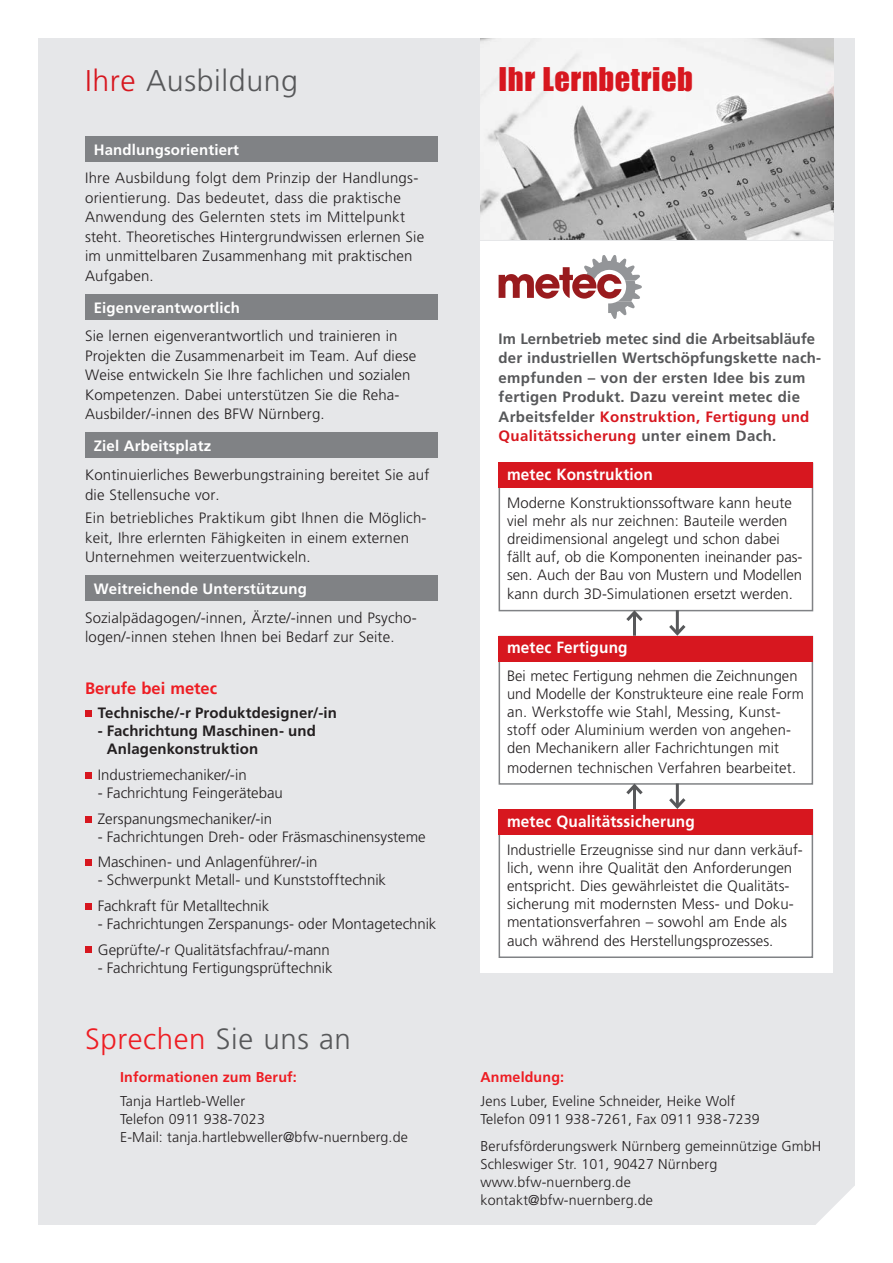
<style>
.page{position:relative;width:893px;height:1263px;background:#fff}
.page>*{position:absolute;margin:0;border:0;box-sizing:border-box;transform-origin:0 0}
.t1{font:300 30px "Frutiger";letter-spacing:.02em;color:#57585a}
.t2{font:30px "Impact";letter-spacing:.02em;color:#d7171f}
.t3{font:300 29.25px "Frutiger";letter-spacing:.02em;color:#ee1d23}
.t4{font:700 16.5px "Frutiger";color:#ee1d23}
.t5{font:700 16.2px "Frutiger";letter-spacing:.01em;color:#fff;scale:.95 1}
.t6{font:300 15px/19.5px "Frutiger";letter-spacing:.01em;color:#231f20}
.t7{font:700 15px/19.5px "Frutiger";letter-spacing:.02em;color:#57585a}
.t8{font:700 15px "Frutiger";letter-spacing:.01em;color:#fff}
.t9{font:700 15px/18px "Frutiger";letter-spacing:.005em;color:#231f20}
.t10{font:300 14.25px/18px "Frutiger";letter-spacing:.01em;color:#231f20}
.t11{font:700 14.25px "Frutiger";letter-spacing:.01em;color:#ee1d23}
.s1{color:#d7171f}
.s2{color:#57585a}
</style>
<div class="page">
<div style="left:38px;top:38px;width:817px;height:1187px;background:#e6e7e9"></div>
<img style="left:480px;top:38px;width:353px;height:201px">
<svg style="left:816px;top:1186px;width:39px;height:39px"></svg>
<div style="left:480px;top:241px;width:353px;height:732px;background:#fff"></div>
<div style="left:85px;top:136px;width:353px;height:26px;background:#808285"></div>
<div style="left:85px;top:433px;width:353px;height:25px;background:#808285"></div>
<div style="left:85px;top:575px;width:353px;height:26px;background:#808285"></div>
<div style="left:85px;top:294px;width:353px;height:26px;background:#808285"></div>
<div style="left:499px;top:462px;width:314px;height:149px;background:#fff;border:2px solid #808285"></div>
<div style="left:499px;top:462px;width:314px;height:26px;background:#d7171f"></div>
<div style="left:499px;top:636px;width:314px;height:149px;background:#fff;border:2px solid #808285"></div>
<div style="left:499px;top:636px;width:314px;height:25px;background:#d7171f"></div>
<div style="left:499px;top:809px;width:314px;height:149px;background:#fff;border:2px solid #808285"></div>
<div style="left:499px;top:809px;width:314px;height:26px;background:#d7171f"></div>
<hr style="left:676px;top:610px;width:3px;height:23px;background:#57585a">
<svg style="left:666px;top:622px;width:23px;height:14px"></svg>
<hr style="left:633px;top:612px;width:3px;height:24px;background:#57585a">
<svg style="left:623px;top:608px;width:23px;height:13px"></svg>
<hr style="left:676px;top:783px;width:3px;height:24px;background:#57585a">
<svg style="left:669px;top:795px;width:17px;height:14px"></svg>
<hr style="left:633px;top:786px;width:3px;height:23px;background:#57585a">
<svg style="left:623px;top:782px;width:23px;height:13px"></svg>
<div style="left:85px;top:710px;width:6px;height:7px;background:#d7171f"></div>
<svg style="left:85px;top:772px;width:6px;height:6px"></svg>
<svg style="left:85px;top:816px;width:6px;height:6px"></svg>
<div style="left:85px;top:859px;width:6px;height:7px;background:#d7171f"></div>
<svg style="left:85px;top:903px;width:6px;height:6px"></svg>
<svg style="left:85px;top:947px;width:6px;height:6px"></svg>
<svg style="left:499px;top:255px;width:143px;height:64px"></svg>
<h1 class="t1" style="left:85px;top:63px;width:215px"><span class="s1">Ihre</span> Ausbildung</h1>
<h1 class="t2" style="left:499px;top:61px;width:196px">Ihr Lernbetrieb</h1>
<p class="t8" style="left:94px;top:141px;width:147px">Handlungsorientiert</p>
<p class="t6" style="left:85px;top:169px;width:341px">Ihre Ausbildung folgt dem Prinzip der Handlungs&shy;orientierung. Das bedeutet, dass die praktische Anwendung des Gelernten stets im Mittelpunkt steht. Theoretisches Hintergrundwissen erlernen Sie im unmittelbaren Zusammenhang mit praktischen Aufgaben.</p>
<p class="t8" style="left:94px;top:299px;width:148px">Eigenverantwortlich</p>
<p class="t6" style="left:85px;top:327px;width:333px">Sie lernen eigenverantwortlich und trainieren in Projekten die Zusammenarbeit im Team. Auf diese Weise entwickeln Sie Ihre fachlichen und sozialen Kompetenzen. Dabei unterstützen Sie die Reha-Ausbilder/-innen des BFW Nürnberg.</p>
<p class="t8" style="left:94px;top:437px;width:119px">Ziel Arbeitsplatz</p>
<p class="t6" style="left:85px;top:465px;width:346px">Kontinuierliches Bewerbungstraining bereitet Sie auf die Stellensuche vor.</p>
<p class="t6" style="left:85px;top:508px;width:343px">Ein betriebliches Praktikum gibt Ihnen die Möglich&shy;keit, Ihre erlernten Fähigkeiten in einem externen<br>Unternehmen weiterzuentwickeln.</p>
<p class="t8" style="left:94px;top:580px;width:215px">Weitreichende Unterstützung</p>
<p class="t6" style="left:85px;top:608px;width:333px">Sozialpädagogen/-innen, Ärzte/-innen und Psycho&shy;logen/-innen stehen Ihnen bei Bedarf zur Seite.</p>
<p class="t4" style="left:85px;top:679px;width:134px">Berufe bei metec</p>
<p class="t9" style="left:98px;top:704px;width:241px">Technische/-r Produktdesigner/-in</p>
<p class="t9" style="left:107px;top:722px;width:210px;text-indent:-9px">- Fachrichtung Maschinen- und<br>Anlagenkonstruktion</p>
<p class="t6" style="left:98px;top:765px;width:150px">Industriemechaniker/-in</p>
<p class="t6" style="left:98px;top:780px;width:187px;line-height:25.7px">- Fachrichtung Feingerätebau<br>Zerspanungsmechaniker/-in</p>
<p class="t6" style="left:98px;top:824px;width:329px;line-height:25.7px">- Fachrichtungen Dreh- oder Fräsmaschinensysteme<br>Maschinen- und Anlagenführer/-in</p>
<p class="t6" style="left:98px;top:868px;width:290px;line-height:25.7px">- Schwerpunkt Metall- und Kunststofftechnik<br>Fachkraft für Metalltechnik</p>
<p class="t6" style="left:98px;top:911px;width:340px;line-height:25.7px">- Fachrichtungen Zerspanungs- oder Montagetechnik<br>Geprüfte/-r Qualitätsfachfrau/-mann</p>
<p class="t6" style="left:98px;top:958px;width:236px">- Fachrichtung Fertigungsprüftechnik</p>
<h2 class="t3" style="left:85px;top:1023px;width:267px">Sprechen <span class="s2">Sie uns an</span></h2>
<p class="t11" style="left:120px;top:1068px;width:178px">Informationen zum Beruf:</p>
<p class="t10" style="left:120px;top:1092px;width:289px">Tanja Hartleb-Weller<br>Telefon 0911 938-7023<br>E-Mail: tanja.hartlebweller@bfw-nuernberg.de</p>
<p class="t7" style="left:499px;top:329px;width:324px">Im Lernbetrieb metec sind die Arbeitsabläufe der industriellen Wertschöpfungskette nach&shy;empfunden – von der ersten Idee bis zum fertigen Produkt. Dazu vereint metec die Arbeitsfelder <span class="s1">Konstruktion, Fertigung und Qualitätssicherung</span> unter einem Dach.</p>
<p class="t5" style="left:507px;top:465px;width:155px">metec Konstruktion</p>
<p class="t6" style="left:507px;top:494px;width:297px;line-height:18px">Moderne Konstruktionssoftware kann heute viel mehr als nur zeichnen: Bauteile werden dreidimensional angelegt und schon dabei fällt auf, ob die Komponenten ineinander pas&shy;sen. Auch der Bau von Mustern und Modellen</p>
<p class="t6" style="left:507px;top:585px;width:288px">kann durch 3D-Simulationen ersetzt werden.</p>
<p class="t5" style="left:507px;top:638px;width:128px">metec Fertigung</p>
<p class="t6" style="left:507px;top:667px;width:298px;line-height:18px">Bei metec Fertigung nehmen die Zeichnungen und Modelle der Konstrukteure eine reale Form an. Werkstoffe wie Stahl, Messing, Kunst&shy;stoff oder Aluminium werden von angehen&shy;den Mechanikern aller Fachrichtungen mit</p>
<p class="t6" style="left:507px;top:758px;width:291px">modernen technischen Verfahren bearbeitet.</p>
<p class="t5" style="left:507px;top:811px;width:199px">metec Qualitätssicherung</p>
<p class="t6" style="left:507px;top:841px;width:297px;line-height:18px">Industrielle Erzeugnisse sind nur dann verkäuf&shy;lich, wenn ihre Qualität den Anforderungen entspricht. Dies gewährleistet die Qualitäts&shy;sicherung mit modernsten Mess- und Doku&shy;mentationsverfahren – sowohl am Ende als</p>
<p class="t6" style="left:507px;top:931px;width:268px">auch während des Herstellungsprozesses.</p>
<p class="t11" style="left:480px;top:1068px;width:85px">Anmeldung:</p>
<p class="t10" style="left:480px;top:1092px;width:281px">Jens Luber, Eveline Schneider, Heike Wolf<br>Telefon 0911 938-7261, Fax 0911 938-7239</p>
<p class="t10" style="left:480px;top:1137px;width:342px">Berufsförderungswerk Nürnberg gemeinnützige GmbH Schleswiger Str. 101, 90427 Nürnberg www.bfw-nuernberg.de<br>kontakt@bfw-nuernberg.de</p>
</div>
